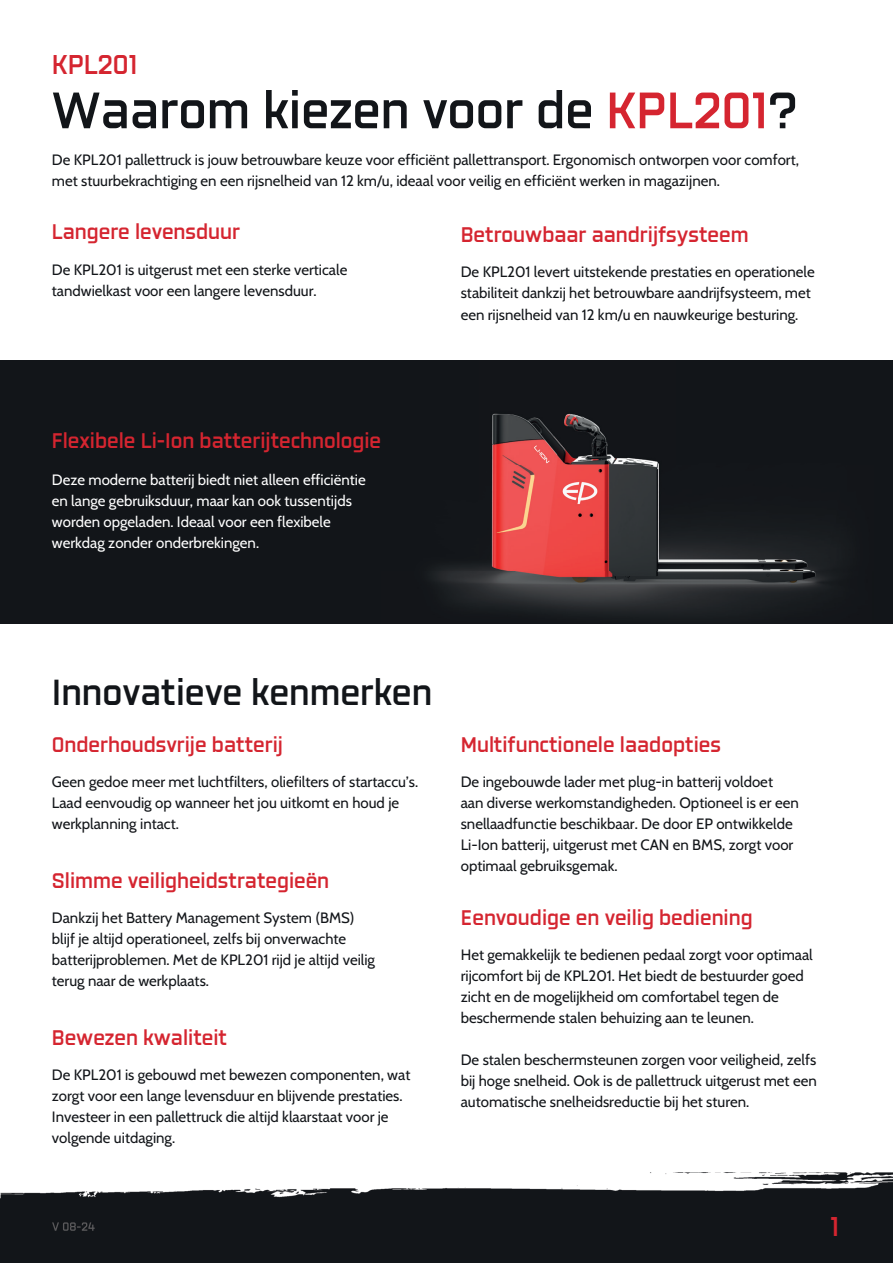
<style>
.page{position:relative;width:893px;height:1263px;background:#fff}
.page>*{position:absolute;margin:0;border:0;box-sizing:border-box;transform-origin:0 0}
.t1{font:600 51px "Revx Neue";color:#121519}
.t2{font:600 36px "Revx Neue";color:#121519}
.t3{font:600 27px "Revx Neue";color:#d52530}
.t4{font:600 21px "Revx Neue";color:#d52530}
.t5{font:15px/21px "Cabin";color:#121519}
.t6{font:15px/21px "Cabin";color:#fff}
.s1{color:#d52530}
</style>
<div class="page">
<img style="left:0;top:1172px;width:893px;height:91px">
<div style="left:0;top:360px;width:893px;height:264px;background:#121519"></div>
<img style="left:52px;top:1222px;width:43px;height:9px">
<img style="left:432px;top:413px;width:400px;height:202px">
<h3 class="t3" style="left:52px;top:49px;width:87px">KPL201</h3>
<h1 class="t1" style="left:52px;top:81px;width:747px">Waarom kiezen voor de <span class="s1">KPL201</span>?</h1>
<p class="t5" style="left:52px;top:148px;width:749px">De KPL201 pallettruck is jouw betrouwbare keuze voor efficiënt pallettransport. Ergonomisch ontworpen voor comfort, met stuurbekrachtiging en een rijsnelheid van 12 km/u, ideaal voor veilig en efficiënt werken in magazijnen.</p>
<h3 class="t4" style="left:52px;top:220px;width:190px">Langere levensduur</h3>
<p class="t5" style="left:52px;top:258px;width:297px">De KPL201 is uitgerust met een sterke verticale tandwielkast voor een langere levensduur.</p>
<h3 class="t4" style="left:52px;top:428px;width:331px">Flexibele Li-Ion batterijtechnologie</h3>
<p class="t6" style="left:52px;top:468px;width:315px">Deze moderne batterij biedt niet alleen efficiëntie en lange gebruiksduur, maar kan ook tussentijds worden opgeladen. Ideaal voor een flexibele werkdag zonder onderbrekingen.</p>
<h3 class="t4" style="left:461px;top:222px;width:289px">Betrouwbaar aandrijfsysteem</h3>
<p class="t5" style="left:461px;top:261px;width:355px">De KPL201 levert uitstekende prestaties en operationele stabiliteit dankzij het betrouwbare aandrijfsysteem, met een rijsnelheid van 12 km/u en nauwkeurige besturing.</p>
<h2 class="t2" style="left:52px;top:672px;width:382px">Innovatieve kenmerken</h2>
<h3 class="t4" style="left:52px;top:732px;width:233px">Onderhoudsvrije batterij</h3>
<p class="t5" style="left:52px;top:770px;width:368px">Geen gedoe meer met luchtfilters, oliefilters of startaccu’s.<br>Laad eenvoudig op wanneer het jou uitkomt en houd je werkplanning intact.</p>
<h3 class="t4" style="left:52px;top:868px;width:279px">Slimme veiligheidstrategieën</h3>
<p class="t5" style="left:52px;top:906px;width:325px">Dankzij het Battery Management System (BMS) blijf je altijd operationeel, zelfs bij onverwachte batterijproblemen. Met de KPL201 rijd je altijd veilig terug naar de werkplaats.</p>
<h3 class="t4" style="left:52px;top:1025px;width:177px">Bewezen kwaliteit</h3>
<p class="t5" style="left:52px;top:1063px;width:360px">De KPL201 is gebouwd met bewezen componenten, wat zorgt voor een lange levensduur en blijvende prestaties.<br>Investeer in een pallettruck die altijd klaarstaat voor je volgende uitdaging.</p>
<h3 class="t4" style="left:461px;top:732px;width:262px">Multifunctionele laadopties</h3>
<p class="t5" style="left:461px;top:770px;width:340px">De ingebouwde lader met plug-in batterij voldoet aan diverse werkomstandigheden. Optioneel is er een snellaadfunctie beschikbaar. De door EP ontwikkelde Li-Ion batterij, uitgerust met CAN en BMS, zorgt voor optimaal gebruiksgemak.</p>
<h3 class="t4" style="left:461px;top:905px;width:293px">Eenvoudige en veilig bediening</h3>
<p class="t5" style="left:461px;top:943px;width:354px">Het gemakkelijk te bedienen pedaal zorgt voor optimaal rijcomfort bij de KPL201. Het biedt de bestuurder goed zicht en de mogelijkheid om comfortabel tegen de beschermende stalen behuizing aan te leunen.</p>
<p class="t5" style="left:461px;top:1048px;width:358px;text-align:justify">De stalen beschermsteunen zorgen voor veiligheid, zelfs bij hoge snelheid. Ook is de pallettruck uitgerust met een automatische snelheidsreductie bij het sturen.</p>
<h3 class="t3" style="left:830px;top:1210px;width:10px">1</h3>
</div>
